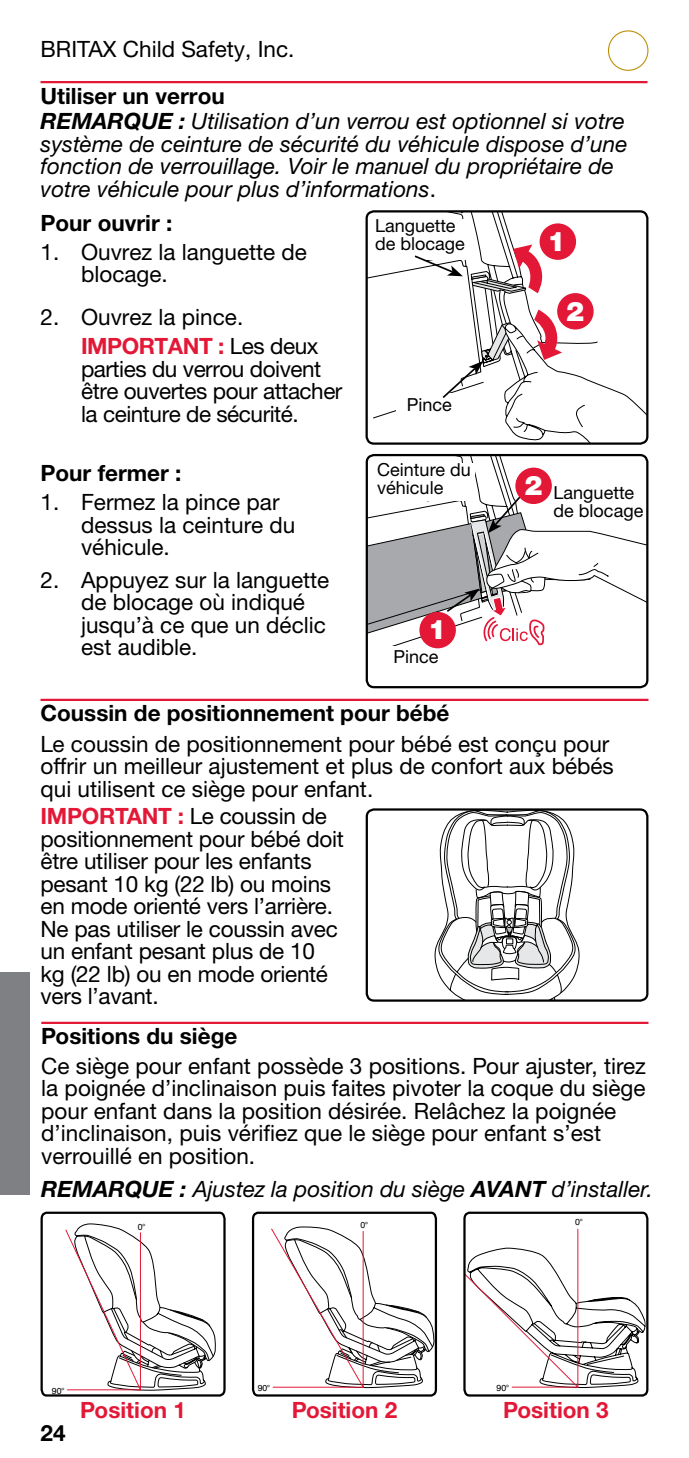
<style>
.page{position:relative;width:689px;height:1458px;background:#fff}
.page>*{position:absolute;margin:0;border:0;box-sizing:border-box;transform-origin:0 0}
.t1{font:900 27px "Helvetica Neue LTW1 G";color:#fff}
.t2{font:22.5px/22.5px "Helvetica Neue LTW1 G";color:#000}
.t3{font:italic 22.5px/22.5px "Helvetica Neue LTW1 G";color:#000}
.t4{font:700 22.5px "Helvetica Neue LTW1 G";color:#000}
.t5{font:22.5px/22.5px "Helvetica Neue LTW1 G";letter-spacing:-.02em;color:#000}
.t6{font:700 22.5px "Helvetica Neue LTW1 G";color:#e31837}
.t7{font:18px/18px "Helvetica Neue LTW1 G";color:#000}
.t8{font:8.78px "Swiss 721 BT";color:#000}
.s1{font-weight:700;font-style:normal}
.s2{font-weight:700}
.s3{font-style:normal}
.s4{font-weight:700;color:#e31837}
</style>
<div class="page">
<div style="left:608px;top:30px;width:40px;height:41px;border:1px solid #bc9109;border-radius:50%"></div>
<div style="left:0;top:972px;width:30px;height:223px;background:#7e8083"></div>
<svg style="left:40px;top:1211px;width:186px;height:186px"></svg>
<svg style="left:251px;top:1211px;width:187px;height:186px"></svg>
<svg style="left:463px;top:1211px;width:186px;height:186px"></svg>
<svg style="left:434px;top:811px;width:146px;height:188px"></svg>
<div style="left:365px;top:808px;width:283px;height:194px;border:2px solid #000;border-radius:7px"></div>
<hr style="left:41px;top:1022px;width:607px;height:2px;background:#e31837">
<hr style="left:40px;top:81px;width:607px;height:2px;background:#e31837">
<hr style="left:40px;top:699px;width:608px;height:2px;background:#e31837">
<svg style="left:368px;top:213px;width:226px;height:206px"></svg>
<svg style="left:471px;top:244px;width:73px;height:50px"></svg>
<div style="left:365px;top:210px;width:283px;height:235px;border:2px solid #000;border-radius:7px"></div>
<div style="left:539px;top:223px;width:37px;height:37px;background:#e31837;border-radius:50%"></div>
<div style="left:557px;top:293px;width:36px;height:37px;background:#e31837;border-radius:50%"></div>
<div style="left:375px;top:219px;width:96px;height:40px;background:#fff"></div>
<div style="left:396px;top:394px;width:61px;height:21px;background:#fff"></div>
<svg style="left:440px;top:310px;width:207px;height:134px"></svg>
<svg style="left:413px;top:255px;width:50px;height:21px"></svg>
<svg style="left:368px;top:457px;width:184px;height:33px"></svg>
<div style="left:365px;top:454px;width:283px;height:234px;border:2px solid #000;border-radius:7px"></div>
<div style="left:377px;top:463px;width:97px;height:38px;background:#fff"></div>
<svg style="left:367px;top:490px;width:280px;height:156px"></svg>
<div style="left:553px;top:486px;width:91px;height:36px;background:#fff"></div>
<div style="left:515px;top:468px;width:36px;height:36px;background:#e31837;border-radius:50%"></div>
<div style="left:419px;top:612px;width:37px;height:36px;background:#e31837;border-radius:50%"></div>
<p class="t2" style="left:40px;top:37px;width:255px">BRITAX Child Safety, Inc.</p>
<p class="t3" style="left:40px;top:83px;width:585px;line-height:25.7px"><span class="s1">Utiliser un verrou<br></span><span class="s2">REMARQUE :</span> Utilisation d’un verrou est optionnel si votre</p>
<p class="t3" style="left:40px;top:132px;width:588px">système de ceinture de sécurité du véhicule dispose d’une fonction de verrouillage. Voir le manuel du propriétaire de votre véhicule pour plus d’informations<span class="s3">.</span></p>
<p class="t4" style="left:40px;top:209px;width:133px">Pour ouvrir :</p>
<p class="t2" style="left:81px;top:240px;width:227px;text-indent:-40px">1. Ouvrez la languette de blocage.</p>
<p class="t2" style="left:81px;top:302px;width:239px;line-height:29px;text-indent:-40px">2. Ouvrez la pince.<br><span class="s4">IMPORTANT :</span> Les deux</p>
<p class="t5" style="left:81px;top:357px;width:263px">parties du verrou doivent être ouvertes pour attacher la ceinture de sécurité.</p>
<p class="t7" style="left:375px;top:216px;width:91px">Languette de blocage</p>
<p class="t1" style="left:547px;top:225px;width:20px">1</p>
<p class="t1" style="left:566px;top:295px;width:20px">2</p>
<p class="t7" style="left:407px;top:395px;width:47px">Pince</p>
<p class="t4" style="left:40px;top:459px;width:142px">Pour fermer :</p>
<p class="t2" style="left:81px;top:491px;width:216px;text-indent:-40px">1. Fermez la pince par dessus la ceinture du véhicule.</p>
<p class="t2" style="left:81px;top:568px;width:249px;text-indent:-40px">2. Appuyez sur la languette de blocage où indiqué jusqu’à ce que un déclic est audible.</p>
<p class="t7" style="left:377px;top:461px;width:95px">Ceinture du véhicule</p>
<p class="t1" style="left:428px;top:613px;width:20px">1</p>
<p class="t7" style="left:393px;top:648px;width:47px">Pince</p>
<p class="t1" style="left:524px;top:469px;width:20px">2</p>
<p class="t7" style="left:553px;top:483px;width:91px">Languette de blocage</p>
<p class="t4" style="left:40px;top:699px;width:410px">Coussin de positionnement pour bébé</p>
<p class="t2" style="left:40px;top:732px;width:574px">Le coussin de positionnement pour bébé est conçu pour offrir un meilleur ajustement et plus de confort aux bébés qui utilisent ce siège pour enfant.</p>
<p class="t2" style="left:40px;top:805px;width:305px"><span class="s4">IMPORTANT :</span> Le coussin de positionnement pour bébé doit être utiliser pour les enfants pesant 10 kg (22 lb) ou moins en mode orienté vers l’arrière.<br>Ne pas utiliser le coussin avec un enfant pesant plus de 10 kg (22 lb) ou en mode orienté vers l’avant.</p>
<p class="t4" style="left:41px;top:1022px;width:197px">Positions du siège</p>
<p class="t2" style="left:41px;top:1055px;width:606px">Ce siège pour enfant possède 3 positions. Pour ajuster, tirez la poignée d’inclinaison puis faites pivoter la coque du siège pour enfant dans la position désirée. Relâchez la poignée d’inclinaison, puis vérifiez que le siège pour enfant s’est verrouillé en position.</p>
<p class="t3" style="left:41px;top:1177px;width:613px"><span class="s2">REMARQUE :</span> Ajustez la position du siège <span class="s2">AVANT</span> d’installer.</p>
<p class="t8" style="left:138px;top:1221px;width:9px">0°</p>
<p class="t8" style="left:52px;top:1385px;width:14px">90°</p>
<p class="t4" style="left:40px;top:1419px;width:27px">24</p>
<p class="t6" style="left:80px;top:1396px;width:107px">Position 1</p>
<p class="t8" style="left:360px;top:1220px;width:9px">0°</p>
<p class="t8" style="left:258px;top:1382px;width:14px">90°</p>
<p class="t6" style="left:291px;top:1396px;width:107px">Position 2</p>
<p class="t8" style="left:496px;top:1382px;width:14px">90°</p>
<p class="t8" style="left:575px;top:1217px;width:9px">0°</p>
<p class="t6" style="left:503px;top:1396px;width:107px">Position 3</p>
</div>
